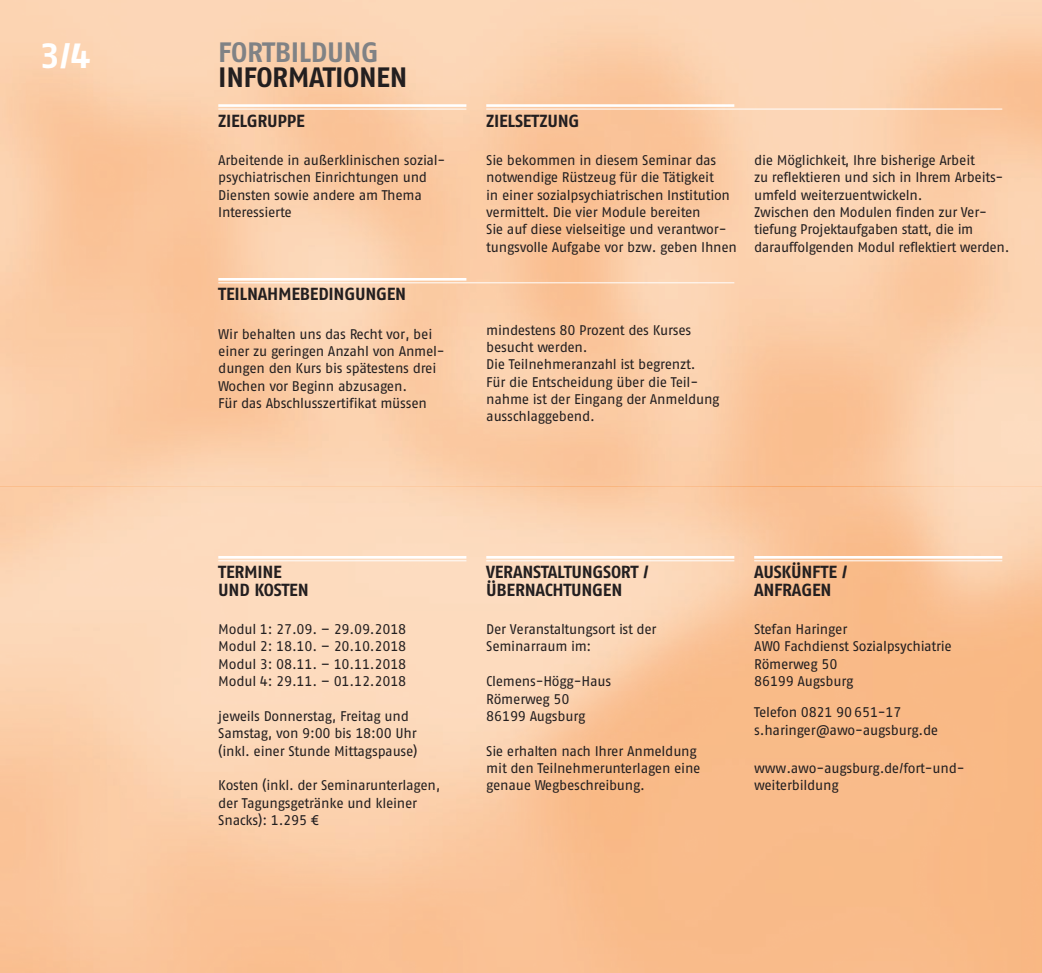
<style>
.page{position:relative;width:1042px;height:973px;background:#fff}
.page>*{position:absolute;margin:0;border:0;box-sizing:border-box;transform-origin:0 0}
.t1{font:700 35px "AWO Fago Office";color:#fff}
.t2{font:700 28px "AWO Fago Office";letter-spacing:-.015em;color:#231f20}
.t3{font:700 28px "AWO Fago Office";letter-spacing:-.015em;color:#808285}
.t4{font:700 17.5px/17.3px "AWO Fago Office";letter-spacing:-.015em;color:#231f20}
.t5{font:14px/17.3px "AWO Fago Office";letter-spacing:-.015em;color:#231f20}
</style>
<div class="page">
<h1 class="t1" style="left:40px;top:35px;width:53px">3/4</h1>
<h2 class="t3" style="left:218px;top:36px;width:162px">FORTBILDUNG</h2>
<h2 class="t2" style="left:218px;top:60px;width:190px">INFORMATIONEN</h2>
<p class="t4" style="left:218px;top:112px;width:88px">ZIELGRUPPE</p>
<p class="t5" style="left:218px;top:151px;width:228px">Arbeitende in außerklinischen sozial - psychiatrischen Einrichtungen und<br>Diensten sowie andere am Thema<br>Interessierte</p>
<p class="t4" style="left:486px;top:112px;width:95px">ZIELSETZUNG</p>
<p class="t5" style="left:486px;top:151px;width:252px">Sie bekommen in diesem Seminar das notwendige Rüstzeug für die Tätigkeit<br>in einer sozialpsychiatrischen Institution vermittelt. Die vier Module bereiten<br>Sie auf diese vielseitige und verantwor - tungsvolle Aufgabe vor bzw. geben Ihnen</p>
<p class="t5" style="left:754px;top:151px;width:257px">die Möglichkeit, Ihre bisherige Arbeit<br>zu reflektieren und sich in Ihrem Arbeits - umfeld weiterzuentwickeln.<br>Zwischen den Modulen finden zur Ver - tiefung Projektaufgaben statt, die im darauf folgenden Modul reflektiert werden.</p>
<p class="t4" style="left:218px;top:285px;width:189px">TEILNAHMEBEDINGUNGEN</p>
<p class="t5" style="left:218px;top:325px;width:228px">Wir behalten uns das Recht vor, bei einer zu geringen Anzahl von Anmel&shy;dungen den Kurs bis spätestens drei Wochen vor Beginn abzusagen.<br>Für das Abschlusszertifikat müssen</p>
<p class="t5" style="left:486px;top:321px;width:235px">mindestens 80 Prozent des Kurses besucht werden.<br>Die Teilnehmeranzahl ist begrenzt.<br>Für die Entscheidung über die Teil&shy;nahme ist der Eingang der Anmeldung ausschlaggebend.</p>
<p class="t4" style="left:218px;top:563px;width:92px">TERMINE<br>UND KOSTEN</p>
<p class="t5" style="left:218px;top:620px;width:190px;text-align:justify">Modul 1: 27.09. – 29.09.2018<br>Modul 2: 18.10. – 20.10.2018<br>Modul 3: 08.11. – 10.11.2018<br>Modul 4: 29.11. – 01.12.2018</p>
<p class="t5" style="left:218px;top:707px;width:201px">jeweils Donnerstag, Freitag und<br>Samstag, von 9:00 bis 18:00 Uhr (inkl. einer Stunde Mittagspause)</p>
<p class="t5" style="left:218px;top:776px;width:223px">Kosten (inkl. der Seminar unterlagen, der Tagungsgetränke und kleiner<br>Snacks): 1.295 €</p>
<p class="t4" style="left:486px;top:563px;width:164px">VERANSTALTUNGSORT /<br>ÜBERNACHTUNGEN</p>
<p class="t5" style="left:486px;top:620px;width:172px">Der Veranstaltungsort ist der<br>Seminarraum im:</p>
<p class="t5" style="left:486px;top:672px;width:126px">Clemens-Högg-Haus<br>Römerweg 50<br>86199 Augsburg</p>
<p class="t5" style="left:486px;top:741px;width:216px">Sie erhalten nach Ihrer Anmeldung mit den Teilnehmerunterlagen eine genaue Wegbeschreibung.</p>
<p class="t4" style="left:754px;top:563px;width:95px">AUSKÜNFTE /<br>ANFRAGEN</p>
<p class="t5" style="left:754px;top:620px;width:199px">Stefan Haringer<br>AWO Fachdienst Sozialpsychiatrie<br>Römerweg 50<br>86199 Augsburg</p>
<p class="t5" style="left:754px;top:703px;width:185px">Telefon 0821 90651-17 s.haringer@awo-augsburg.de</p>
<p class="t5" style="left:754px;top:759px;width:212px">www.awo-augsburg.de/fort-und&shy;weiterbildung</p>
</div>
